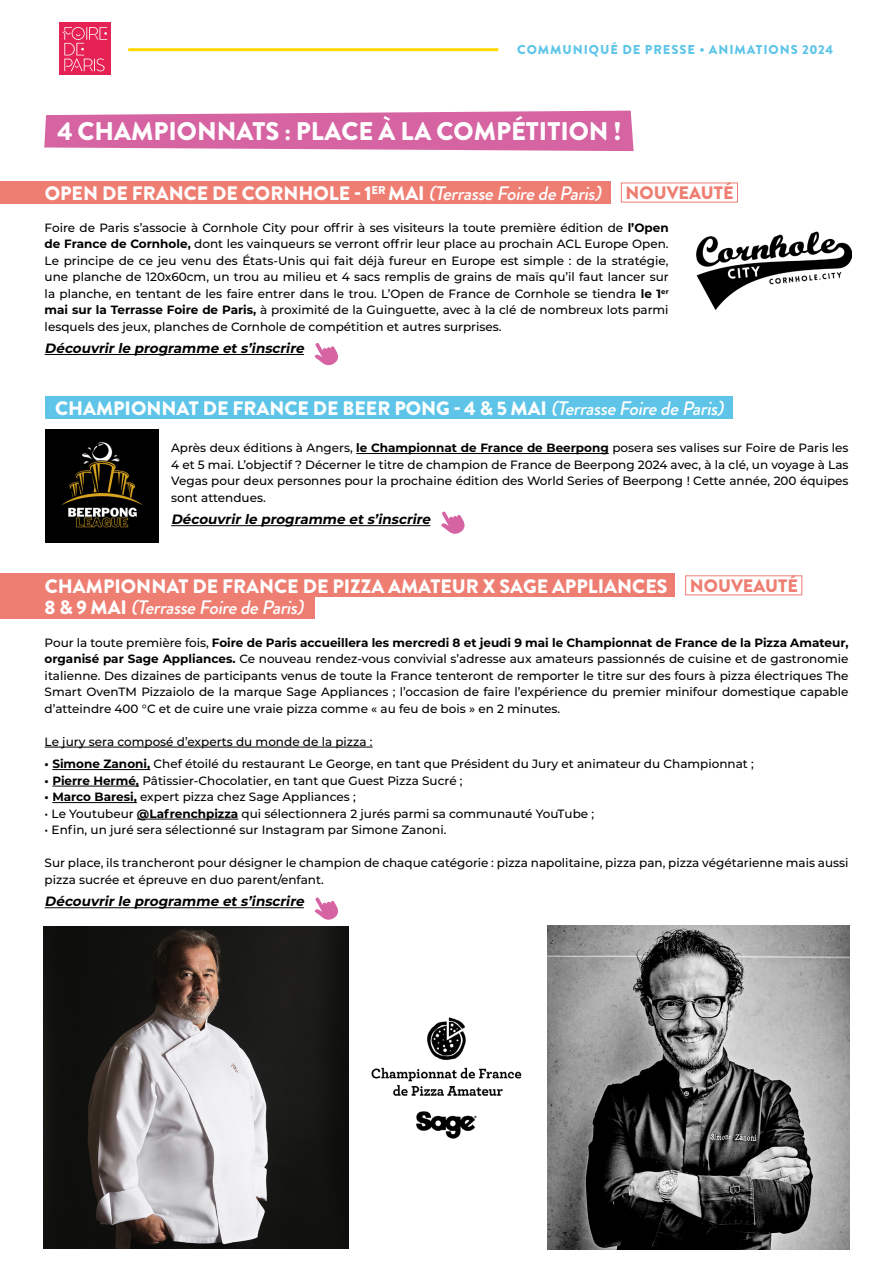
<style>
.page{position:relative;width:893px;height:1263px;background:#fff}
.page>*{position:absolute;margin:0;border:0;box-sizing:border-box;transform-origin:0 0}
.t1{font:900 25.5px "Brandon Grotesque";color:#fff}
.t2{font:900 19.5px/21px "Brandon Grotesque";color:#fff}
.t3{font:900 18px "Brandon Grotesque";color:#ef7e72}
.t4{font:italic 700 13.5px "Montserrat";color:#000}
.t5{font:900 12.9px "Brandon Grotesque";letter-spacing:.07em;color:#5ec5e8}
.t6{font:500 12px/16.5px "Montserrat";color:#000;text-align:justify}
.s1{font-weight:500;font-style:italic}
.s2{font-weight:700}
</style>
<div class="page">
<svg style="left:44px;top:111px;width:590px;height:40px;background:#d971aa"></svg>
<div style="left:60px;top:23px;width:51px;height:52px;background:#e62154"></div>
<svg style="left:63px;top:27px;width:44px;height:44px"></svg>
<hr style="left:128px;top:48px;width:370px;height:3px;background:#ffd800">
<div style="left:0;top:181px;width:610px;height:23px;background:#ef7e72"></div>
<div style="left:0;top:574px;width:674px;height:23px;background:#ef7e72"></div>
<div style="left:0;top:596px;width:315px;height:23px;background:#ef7e72"></div>
<hr style="left:45px;top:354px;width:259px;height:1px;background:#000">
<svg style="left:315px;top:343px;width:23px;height:22px"></svg>
<div style="left:45px;top:396px;width:688px;height:23px;background:#5ec5e8"></div>
<hr style="left:356px;top:453px;width:253px;height:1px;background:#000">
<hr style="left:171px;top:525px;width:259px;height:1px;background:#000">
<hr style="left:45px;top:747px;width:328px;height:1px;background:#000">
<hr style="left:52px;top:769px;width:98px;height:1px;background:#000">
<hr style="left:52px;top:786px;width:87px;height:1px;background:#000">
<hr style="left:52px;top:802px;width:85px;height:1px;background:#000">
<hr style="left:137px;top:819px;width:101px;height:1px;background:#000">
<hr style="left:45px;top:907px;width:259px;height:1px;background:#000">
<img style="left:697px;top:231px;width:154px;height:79px">
<svg style="left:315px;top:897px;width:23px;height:23px"></svg>
<img style="left:44px;top:926px;width:304px;height:323px">
<img style="left:45px;top:430px;width:113px;height:113px">
<svg style="left:441px;top:511px;width:24px;height:23px"></svg>
<img style="left:371px;top:1017px;width:151px;height:122px">
<div style="left:621px;top:182px;width:117px;height:21px;background:#fff;border:1px solid #ef7e72"></div>
<div style="left:685px;top:575px;width:117px;height:20px;background:#fff;border:1px solid #ef7e72"></div>
<img style="left:547px;top:926px;width:303px;height:323px">
<p class="t5" style="left:517px;top:41px;width:318px">COMMUNIQUÉ DE PRESSE • ANIMATIONS 2024</p>
<h1 class="t1" style="left:57px;top:113px;width:566px">4 CHAMPIONNATS : PLACE À LA COMPÉTITION !</h1>
<h2 class="t2" style="left:45px;top:183px;width:563px">OPEN DE FRANCE DE CORNHOLE - 1<sup>ER</sup> MAI <span class="s1">(TerrasseFoiredeParis)</span></h2>
<h3 class="t3" style="left:626px;top:180px;width:109px">NOUVEAUTÉ</h3>
<p class="t6" style="left:45px;top:219px;width:626px">Foire de Paris s’associe à Cornhole City pour offrir à ses visiteurs la toute première édition de <span class="s2">l’Open de France de Cornhole,</span> dont les vainqueurs se verront offrir leur place au prochain ACL Europe Open.<br>Le principe de ce jeu venu des États-Unis qui fait déjà fureur en Europe est simple : de la stratégie, une planche de 120x60cm, un trou au milieu et 4 sacs remplis de grains de maïs qu’il faut lancer sur la planche, en tentant de les faire entrer dans le trou. L’Open de France de Cornhole se tiendra <span class="s2">le 1</span><sup>er </sup><span class="s2">mai sur la Terrasse Foire de Paris,</span> à proximité de la Guinguette, avec à la clé de nombreux lots parmi lesquels des jeux, planches de Cornhole de compétition et autres surprises.</p>
<p class="t4" style="left:45px;top:339px;width:264px">Découvrirle programme ets’inscrire</p>
<h2 class="t2" style="left:55px;top:398px;width:675px">CHAMPIONNAT DE FRANCE DE BEER PONG - 4 &amp; 5 MAI <span class="s1">(TerrasseFoiredeParis)</span></h2>
<p class="t6" style="left:171px;top:439px;width:679px">Après deux éditions à Angers, <span class="s2">le Championnat de France de Beerpong</span> posera ses valises sur Foire de Paris les 4 et 5 mai. L’objectif ? Décerner le titre de champion de France de Beerpong 2024 avec, à la clé, un voyage à Las Vegas pour deux personnes pour la prochaine édition des World Series of Beerpong ! Cette année, 200 équipes sont attendues.</p>
<p class="t4" style="left:171px;top:510px;width:264px">Découvrirle programme ets’inscrire</p>
<h2 class="t2" style="left:45px;top:576px;width:624px">CHAMPIONNAT DE FRANCE DE PIZZA AMATEUR X SAGE APPLIANCES<br>8 &amp; 9 M A I <span class="s1">(TerrasseFoiredeParis)</span></h2>
<h3 class="t3" style="left:690px;top:573px;width:109px">NOUVEAUTÉ</h3>
<p class="t6" style="left:45px;top:634px;width:805px">Pour la toute première fois, <span class="s2">Foire de Paris accueillera les mercredi 8 et jeudi 9 mai le Championnat de France de la Pizza Amateur, organisé par Sage Appliances.</span> Ce nouveau rendez-vous convivial s’adresse aux amateurs passionnés de cuisine et de gastronomie italienne. Des dizaines de participants venus de toute la France tenteront de remporter le titre sur des fours à pizza électriques The Smart OvenTM Pizzaiolo de la marque Sage Appliances ; l’occasion de faire l’expérience du premier minifour domestique capable d’atteindre 400 °C et de cuire une vraie pizza comme « au feu de bois » en 2 minutes.</p>
<p class="t6" style="left:45px;top:733px;width:329px">Le jury sera composé d’experts du monde de la pizza :</p>
<p class="t6" style="left:45px;top:755px;width:711px"><span class="s2">• Simone Zanoni,</span> Chef étoilé du restaurant Le George, en tant que Président du Jury et animateur du Championnat ;</p>
<p class="t6" style="left:45px;top:772px;width:419px"><span class="s2">• Pierre Hermé,</span> Pâtissier-Chocolatier, en tant que Guest Pizza Sucré ;</p>
<p class="t6" style="left:45px;top:788px;width:313px"><span class="s2">• Marco Baresi,</span> expert pizza chez Sage Appliances ;</p>
<p class="t6" style="left:45px;top:805px;width:551px">• Le Youtubeur <span class="s2">@Lafrenchpizza</span> qui sélectionnera 2 jurés parmi sa communauté YouTube ;</p>
<p class="t6" style="left:45px;top:821px;width:403px">• Enfin, un juré sera sélectionné sur Instagram par Simone Zanoni.</p>
<p class="t6" style="left:45px;top:854px;width:805px">Sur place, ils trancheront pour désigner le champion de chaque catégorie : pizza napolitaine, pizza pan, pizza végétarienne mais aussi pizza sucrée et épreuve en duo parent/enfant.</p>
<p class="t4" style="left:45px;top:892px;width:264px">Découvrirle programme ets’inscrire</p>
</div>
